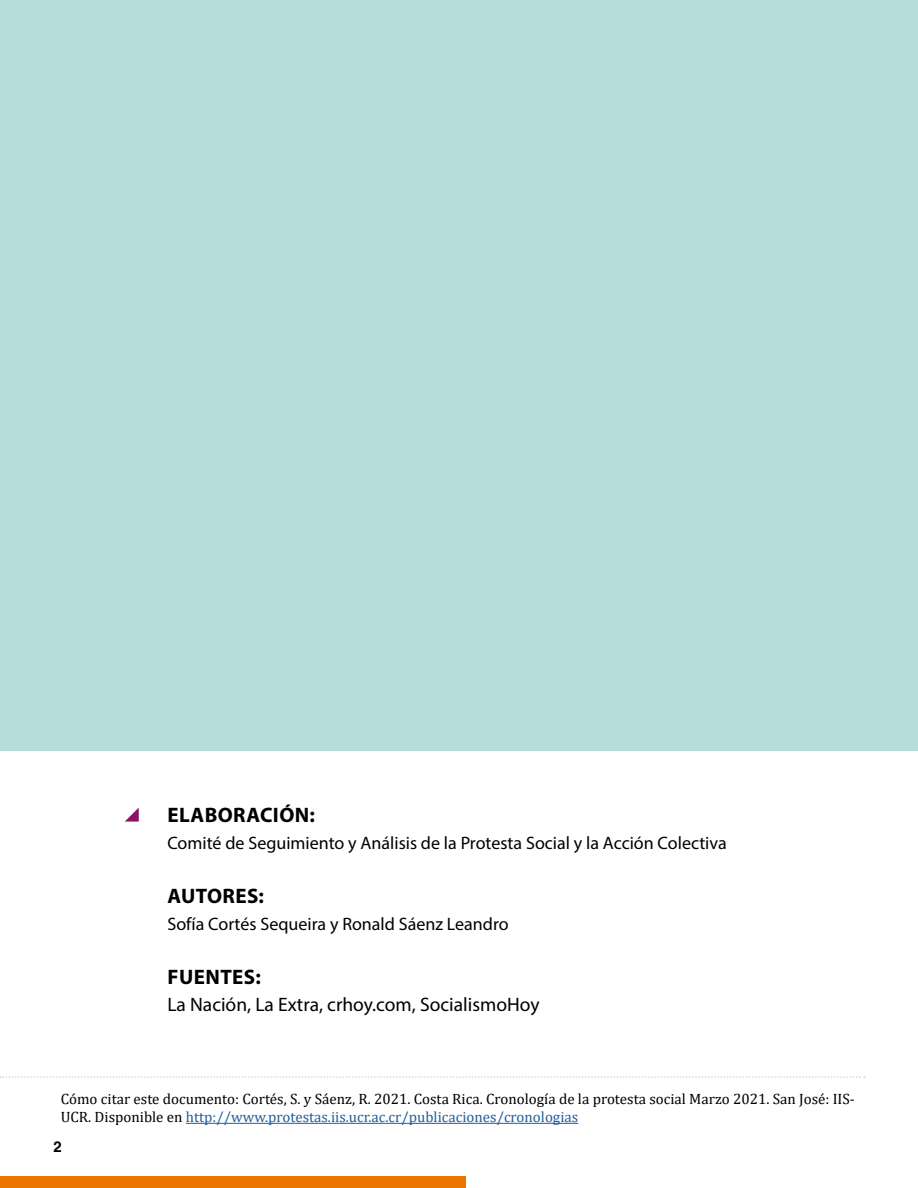
<style>
.page{position:relative;width:918px;height:1188px;background:#fff}
.page>*{position:absolute;margin:0;border:0;box-sizing:border-box;transform-origin:0 0}
.t1{font:700 21px "Myriad Pro";letter-spacing:.02em;color:#000}
.t2{font:19.5px "Myriad Pro";color:#000}
.t3{font:18px "Myriad Pro";color:#000}
.t4{font:15px/18px "Cambria";color:#000}
.t5{font:700 15px "Helvetica LT Std";color:#000}
.s1{color:#215e9e}
</style>
<div class="page">
<div style="left:0;top:1176px;width:465px;height:12px;background:#ec7500"></div>
<hr style="left:186px;top:1123px;width:392px;height:1px;background:#215e9e">
<svg style="left:0;top:1076px;width:865px;height:2px"></svg>
<div style="left:0;top:0;width:918px;height:751px;background:#b7dcdc"></div>
<svg style="left:125px;top:808px;width:14px;height:14px"></svg>
<h1 class="t1" style="left:168px;top:801px;width:149px">ELABORACIÓN:</h1>
<p class="t3" style="left:167px;top:832px;width:561px">Comité de Seguimiento y Análisis de la Protesta Social y la Acción Colectiva</p>
<h1 class="t1" style="left:168px;top:882px;width:98px">AUTORES:</h1>
<p class="t3" style="left:167px;top:913px;width:343px">Sofía Cortés Sequeira y Ronald Sáenz Leandro</p>
<h1 class="t1" style="left:168px;top:963px;width:95px">FUENTES:</h1>
<h2 class="t2" style="left:167px;top:992px;width:374px">La Nación, La Extra, crhoy.com, SocialismoHoy</h2>
<p class="t4" style="left:61px;top:1090px;width:796px">Cómo citar este documento: Cortés, S. y Sáenz, R. 2021. Costa Rica. Cronología de la protesta social Marzo 2021. San José: IIS-<br>UCR. Disponible en <span class="s1">http://www.protestas.iis.ucr.ac.cr/publicaciones/cronologias</span></p>
<p class="t5" style="left:53px;top:1138px;width:10px">2</p>
</div>
